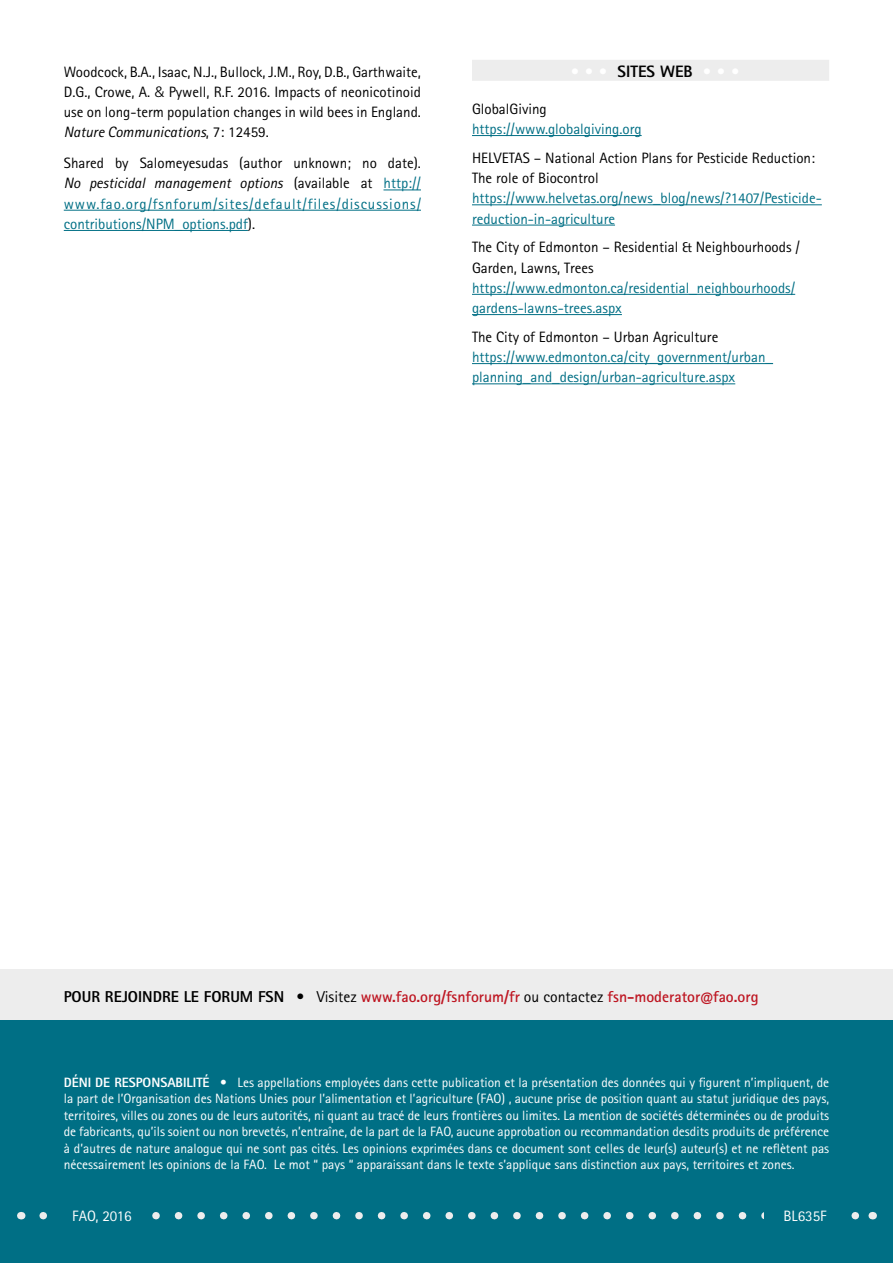
<style>
.page{position:relative;width:893px;height:1263px;background:#fff}
.page>*{position:absolute;margin:0;border:0;box-sizing:border-box;transform-origin:0 0}
.t1{font:800 16.5px "Rotis Sans Serif Std";color:#000}
.t2{font:700 15.75px "Rotis Sans Serif Std";color:#be1622}
.t3{font:15px/20.2px "Rotis Sans Serif Std";color:#006f85}
.t4{font:15px/20.2px "Rotis Sans Serif Std";color:#000}
.t5{font:15px "Rotis Sans Serif Std";color:#fff}
.t6{font:13.5px/16.5px "Rotis Sans Serif Std";color:#fff;text-align:justify}
.s1{font-family:"Frutiger LT Std";font-weight:300}
.s2{font-style:italic}
.s3{color:#000}
.s4{font-style:italic;color:#000}
.s5{color:#fff}
.s6{font-weight:800;color:#000}
.s7{font-weight:400;color:#000}
.s8{font-weight:800}
</style>
<div class="page">
<div style="left:0;top:969px;width:893px;height:51px;background:#ededed"></div>
<div style="left:0;top:1020px;width:893px;height:243px;background:#006f85"></div>
<svg style="left:43px;top:1212px;width:817px;height:7px"></svg>
<div style="left:60px;top:1204px;width:80px;height:23px;background:#006f85"></div>
<div style="left:764px;top:1204px;width:82px;height:23px;background:#006f85"></div>
<hr style="left:383px;top:190px;width:38px;height:1px;background:#006f85">
<hr style="left:64px;top:210px;width:357px;height:1px;background:#006f85">
<hr style="left:64px;top:230px;width:184px;height:1px;background:#006f85">
<div style="left:472px;top:60px;width:357px;height:21px;background:#ededed"></div>
<hr style="left:472px;top:135px;width:170px;height:1px;background:#006f85">
<hr style="left:472px;top:204px;width:350px;height:1px;background:#006f85">
<hr style="left:472px;top:225px;width:143px;height:1px;background:#006f85">
<hr style="left:472px;top:294px;width:323px;height:1px;background:#006f85">
<hr style="left:472px;top:314px;width:150px;height:1px;background:#006f85">
<hr style="left:472px;top:363px;width:301px;height:1px;background:#006f85">
<hr style="left:472px;top:383px;width:263px;height:1px;background:#006f85">
<p class="t4" style="left:64px;top:61px;width:359px;text-align:justify">Woodcock, B.A., Isaac, N.J., Bullock, J.M., Roy, D.B., Garthwaite, D.G., Crowe, A. <span class="s1">&amp;</span> Pywell, R.F. 2016. Impacts of neonicotinoid use on long-term population changes in wild bees in England.<br><span class="s2">Nature Communications</span>, 7: 12459.</p>
<p class="t3" style="left:64px;top:153px;width:359px;text-align:justify"><span class="s3">Shared by Salomeyesudas (author unknown; no date).<br></span><span class="s4">No pesticidal management options</span> <span class="s3">(available at</span> http:// www.fao.org/fsnforum/sites/default/files/discussions/ contributions/NPM_options.pdf<span class="s3">).</span></p>
<p class="t1" style="left:570px;top:60px;width:171px"><span class="s5">• • •</span> SITES WEB <span class="s5">• • •</span></p>
<p class="t4" style="left:472px;top:99px;width:76px">GlobalGiving</p>
<p class="t3" style="left:472px;top:119px;width:171px">https://www.globalgiving.org</p>
<p class="t4" style="left:472px;top:148px;width:344px">HELVETAS – National Action Plans for Pesticide Reduction:<br>The role of Biocontrol</p>
<p class="t3" style="left:472px;top:188px;width:351px">https://www.helvetas.org/news_blog/news/?1407/Pesticide&shy;reduction-in-agriculture</p>
<p class="t4" style="left:472px;top:237px;width:329px">The City of Edmonton – Residential &amp; Neighbourhoods /<br>Garden, Lawns, Trees</p>
<p class="t3" style="left:472px;top:278px;width:325px">https://www.edmonton.ca/residential_neighbourhoods/ gardens-lawns-trees.aspx</p>
<p class="t4" style="left:472px;top:327px;width:248px">The City of Edmonton – Urban Agriculture</p>
<p class="t3" style="left:472px;top:347px;width:303px">https://www.edmonton.ca/city_government/urban_ planning_and_design/urban-agriculture.aspx</p>
<p class="t2" style="left:64px;top:986px;width:696px"><span class="s6">POUR REJOINDRE LE FORUM FSN</span> <span class="s7">• Visitez</span> www.fao.org/fsnforum/fr <span class="s7">ou contactez</span> fsn-moderator@fao.org</p>
<p class="t6" style="left:64px;top:1074px;width:767px"><span class="s8">DÉNI DE RESPONSABILITÉ</span> • Les appellations employées dans cette publication et la présentation des données qui y figurent n’impliquent, de la part de l’Organisation des Nations Unies pour l’alimentation et l’agriculture (FAO) , aucune prise de position quant au statut juridique des pays, territoires, villes ou zones ou de leurs autorités, ni quant au tracé de leurs frontières ou limites. La mention de sociétés déterminées ou de produits de fabricants, qu’ils soient ou non brevetés, n’entraîne, de la part de la FAO, aucune approbation ou recommandation desdits produits de préférence à d’autres de nature analogue qui ne sont pas cités. Les opinions exprimées dans ce document sont celles de leur(s) auteur(s) et ne reflètent pas nécessairement les opinions de la FAO. Le mot “ pays “ apparaissant dans le texte s’applique sans distinction aux pays, territoires et zones.</p>
<p class="t5" style="left:72px;top:1207px;width:61px">FAO, 2016</p>
<p class="t5" style="left:783px;top:1207px;width:45px">BL635F</p>
</div>
